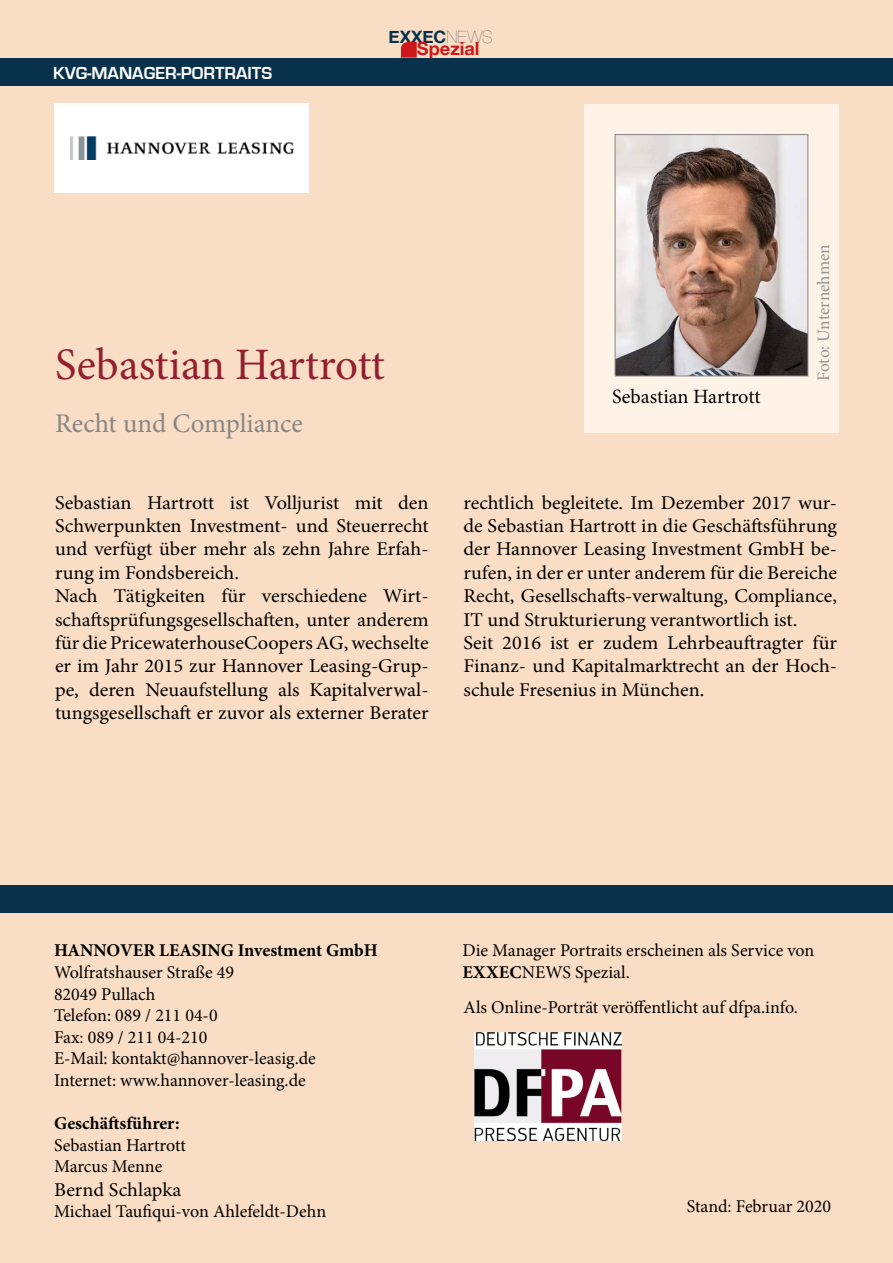
<style>
.page{position:relative;width:893px;height:1263px;background:#f9ddc4}
.page>*{position:absolute;margin:0;border:0;box-sizing:border-box;transform-origin:0 0}
.t1{font:45px "Minion Pro";letter-spacing:-.005em;color:#931f2f}
.t2{font:27px "Minion Pro";letter-spacing:-.005em;color:#878787}
.t3{font:20.25px "Minion Pro";letter-spacing:-.005em;color:#000}
.t4{font:19.5px/23.4px "Minion Pro";color:#000;scale:1.04 1}
.t5{font:700 18.15px "Helvetica Neue";color:#cd171a}
.t6{font:18px/21.6px "Minion Pro";color:#000}
.t7{font:700 18px "Minion Pro";letter-spacing:-.005em;color:#000}
.t8{font:700 18px "Eurostile";color:#fff}
.t9{font:17.4px "Minion Pro";letter-spacing:-.005em;color:#949494}
.t10{font:700 17.1px "Helvetica Neue";color:#08314c}
.s1{font-weight:200;color:#575756}
.s2{font-weight:700}
</style>
<div class="page">
<div style="left:0;top:58px;width:893px;height:28px;background:#08314c"></div>
<svg style="left:401px;top:42px;width:16px;height:16px"></svg>
<div style="left:584px;top:104px;width:255px;height:329px;background:#fff3e7"></div>
<img style="left:617px;top:136px;width:189px;height:238px">
<div style="left:615px;top:134px;width:193px;height:242px;border:1px solid #878787"></div>
<img style="left:474px;top:1033px;width:147px;height:108px">
<div style="left:0;top:885px;width:893px;height:28px;background:#08314c"></div>
<div style="left:54px;top:103px;width:255px;height:89px;background:#fff"></div>
<img style="left:70px;top:136px;width:223px;height:23px">
<p class="t8" style="left:53px;top:63px;width:221px">KVG-MANAGER-PORTRAITS</p>
<p class="t10" style="left:389px;top:24px;width:106px">EXXEC<span class="s1">NEWS</span></p>
<p class="t5" style="left:417px;top:34px;width:64px">Spezial</p>
<h1 class="t1" style="left:55px;top:335px;width:331px">Sebastian Hartrott</h1>
<h2 class="t2" style="left:55px;top:405px;width:250px">Recht und Compliance</h2>
<p class="t3" style="left:612px;top:383px;width:150px">Sebastian Hartrott</p>
<p class="t9" style="left:812px;top:381px;width:138px;rotate:-90deg">Foto: Unternehmen</p>
<p class="t4" style="left:55px;top:491px;width:361px">Sebastian Hartrott ist Volljurist mit den Schwerpunkten Investment- und Steuerrecht und verfügt über mehr als zehn Jahre Erfah&shy;rung im Fondsbereich.<br>Nach Tätigkeiten für verschiedene Wirt&shy;schaftsprüfungsgesellschaften, unter anderem für die PricewaterhouseCoopers AG, wechselte er im Jahr 2015 zur Hannover Leasing-Grup&shy;pe, deren Neuaufstellung als Kapitalverwal&shy;tungsgesellschaft er zuvor als externer Berater</p>
<p class="t4" style="left:463px;top:491px;width:361px">rechtlich begleitete. Im Dezember 2017 wur&shy;de Sebastian Hartrott in die Geschäftsführung der Hannover Leasing Investment GmbH be&shy;rufen, in der er unter anderem für die Bereiche Recht, Gesellschafts-verwaltung, Compliance, IT und Strukturierung verantwortlich ist.<br>Seit 2016 ist er zudem Lehrbeauftragter für Finanz- und Kapitalmarktrecht an der Hoch&shy;schule Fresenius in München.</p>
<p class="t6" style="left:462px;top:940px;width:353px">Die Manager Portraits erscheinen als Service von<br><span class="s2">EXXEC</span>NEWS Spezial.</p>
<p class="t7" style="left:54px;top:938px;width:325px">HANNOVER LEASING Investment GmbH</p>
<p class="t6" style="left:54px;top:961px;width:263px">Wolfratshauser Straße 49<br>82049 Pullach<br>Telefon: 089 / 211 04-0<br>Fax: 089 / 211 04-210<br>E-Mail: kontakt@hannover-leasig.de<br>Internet: www.hannover-leasing.de</p>
<p class="t7" style="left:54px;top:1111px;width:127px">Geschäftsführer:</p>
<p class="t6" style="left:54px;top:1134px;width:133px">Sebastian Hartrott<br>Marcus Menne</p>
<p class="t4" style="left:54px;top:1178px;width:124px">Bernd Schlapka</p>
<p class="t6" style="left:54px;top:1201px;width:274px">Michael Taufiqui-von Ahlefeldt-Dehn</p>
<p class="t6" style="left:687px;top:1196px;width:146px">Stand: Februar 2020</p>
<p class="t6" style="left:463px;top:997px;width:336px">Als Online-Porträt veröffentlicht auf dfpa.info.</p>
</div>
